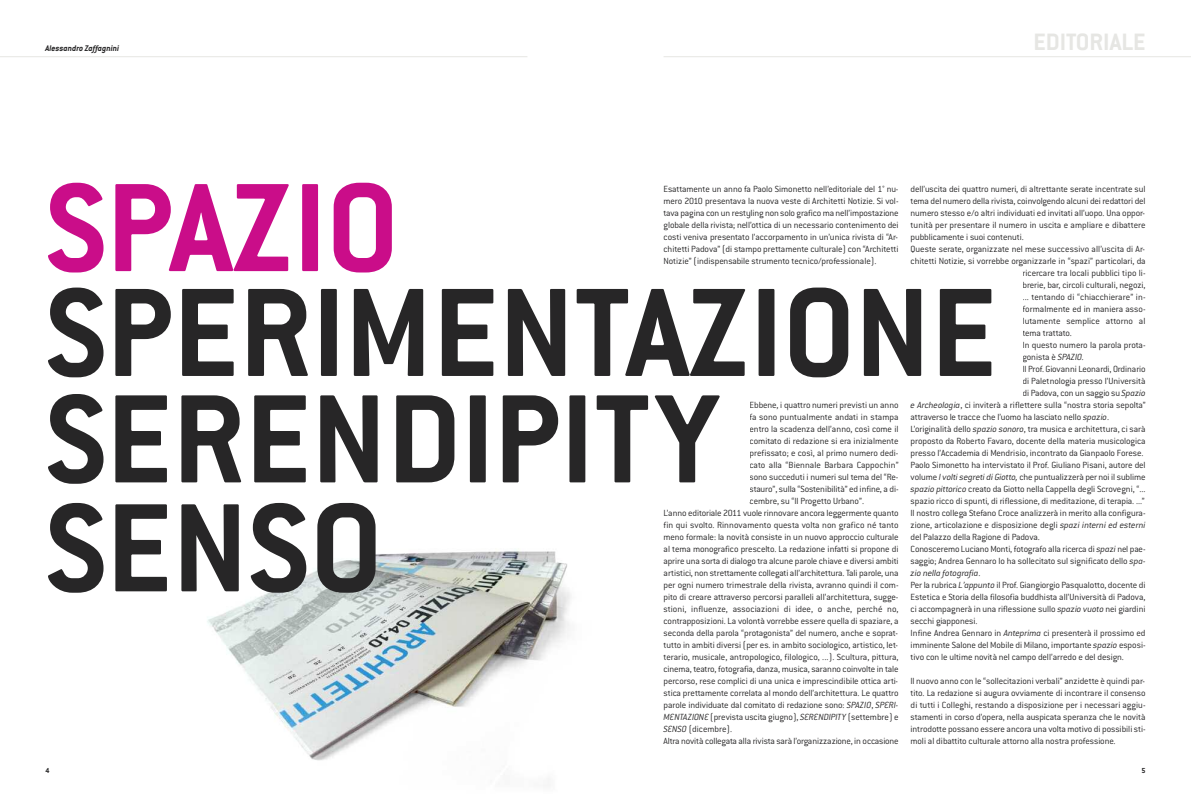
<style>
.page{position:relative;width:1191px;height:794px;background:#fff}
.page>*{position:absolute;margin:0;border:0;box-sizing:border-box;transform-origin:0 0}
.t1{font:138.1px/106.4px "Conduit ITCTT Bold TT";color:#272627}
.t2{font:138.1px "Conduit ITCTT Bold TT";color:#ca0d89}
.t3{font:26px "Conduit ITCTT Bold TT";color:#e6e6e3}
.t4{font:9.8px/12px "Conduit ITCTT Light";letter-spacing:-.01em;color:#272627;text-align:justify}
.t5{font:9.8px "Conduit ITCTT Light Italic TT";letter-spacing:-.005em;color:#272627}
.t6{font:italic 9px "Conduit ITCTT Bold";color:#272627}
.t7{font:8px "Conduit ITCTT Bold TT";color:#272627}
.s1{font-family:"Conduit ITCTT Light Italic TT"}
.s2{font-family:"Conduit ITCTT Light"}
</style>
<div class="page">
<img style="left:207px;top:551px;width:364px;height:210px">
<hr style="left:663px;top:56px;width:528px;height:1px;background:#e6e6e3">
<hr style="left:0;top:56px;width:527px;height:1px;background:#e6e6e3">
<p class="t6" style="left:45px;top:43px;width:76px">Alessandro Zaffagnini</p>
<h2 class="t3" style="left:1033px;top:27px;width:114px">EDITORIALE</h2>
<h1 class="t2" style="left:45px;top:147px;width:355px">SPAZIO</h1>
<p class="t4" style="left:663px;top:183px;width:236px">Esattamente un anno fa Paolo Simonetto nell’editoriale del 1° nu&shy;mero 2010 presentava la nuova veste di Architetti Notizie. Si vol&shy;tava pagina con un restyling non solo grafico ma nell’impostazione globale della rivista; nell’ottica di un necessario contenimento dei costi veniva presentato l’accorpamento in un’unica rivista di “Ar&shy;chitetti Padova” (di stampo prettamente culturale) con “Architetti Notizie” (indispensabile strumento tecnico/professionale).</p>
<p class="t4" style="left:910px;top:183px;width:236px">dell’uscita dei quattro numeri, di altrettante serate incentrate sul</p>
<p class="t4" style="left:910px;top:195px;width:236px">tema del numero della rivista, coinvolgendo alcuni dei redattori del</p>
<p class="t4" style="left:910px;top:207px;width:236px">numero stesso e/o altri individuati ed invitati all’uopo. Una oppor-</p>
<p class="t4" style="left:910px;top:219px;width:236px">tunità per presentare il numero in uscita e ampliare e dibattere</p>
<p class="t4" style="left:910px;top:231px;width:115px">pubblicamente i suoi contenuti.</p>
<p class="t4" style="left:910px;top:243px;width:236px">Queste serate, organizzate nel mese successivo all’uscita di Ar-</p>
<p class="t4" style="left:910px;top:255px;width:236px">chitetti Notizie, si vorrebbe organizzarle in “spazi” particolari, da</p>
<p class="t4" style="left:1022px;top:267px;width:125px">ricercare tra locali pubblici tipo li-</p>
<p class="t4" style="left:1022px;top:279px;width:125px">brerie, bar, circoli culturali, negozi,</p>
<p class="t4" style="left:1022px;top:291px;width:125px">... tentando di “chiacchierare” in-</p>
<p class="t4" style="left:1022px;top:303px;width:125px">formalmente ed in maniera asso-</p>
<p class="t4" style="left:1022px;top:315px;width:125px">lutamente semplice attorno al</p>
<p class="t4" style="left:1022px;top:327px;width:51px">tema trattato.</p>
<p class="t4" style="left:1022px;top:339px;width:125px">In questo numero la parola prota-</p>
<p class="t4" style="left:1022px;top:351px;width:63px">gonista è <span class="s1">SPAZIO.</span></p>
<p class="t4" style="left:1022px;top:363px;width:125px">Il Prof. Giovanni Leonardi, Ordinario</p>
<p class="t4" style="left:1022px;top:375px;width:125px">di Paletnologia presso l’Università</p>
<p class="t4" style="left:1022px;top:387px;width:125px">di Padova, con un saggio su <span class="s1">Spazio</span></p>
<p class="t4" style="left:910px;top:399px;width:236px"><span class="s1">e Archeologia</span>, ci inviterà a riflettere sulla “nostra storia sepolta”</p>
<p class="t4" style="left:910px;top:411px;width:200px">attraverso le tracce che l’uomo ha lasciato nello <span class="s1">spazio</span>.</p>
<p class="t4" style="left:910px;top:423px;width:236px">L’originalità dello <span class="s1">spazio sonoro</span>, tra musica e architettura, ci sarà</p>
<p class="t4" style="left:910px;top:435px;width:236px">proposto da Roberto Favaro, docente della materia musicologica</p>
<p class="t4" style="left:910px;top:447px;width:234px">presso l’Accademia di Mendrisio, incontrato da Gianpaolo Forese.</p>
<p class="t4" style="left:910px;top:459px;width:236px">Paolo Simonetto ha intervistato il Prof. Giuliano Pisani, autore del</p>
<p class="t4" style="left:910px;top:471px;width:236px">volume <span class="s1">I volti segreti di Giotto,</span> che puntualizzerà per noi il sublime</p>
<p class="t4" style="left:910px;top:483px;width:236px"><span class="s1">spazio pittorico</span> creato da Giotto nella Cappella degli Scrovegni, “...</p>
<p class="t4" style="left:910px;top:495px;width:236px">spazio ricco di spunti, di riflessione, di meditazione, di terapia. ...”</p>
<p class="t4" style="left:910px;top:507px;width:236px">Il nostro collega Stefano Croce analizzerà in merito alla configura-</p>
<p class="t4" style="left:910px;top:519px;width:236px">zione, articolazione e disposizione degli <span class="s1">spazi interni ed esterni</span></p>
<p class="t4" style="left:910px;top:531px;width:131px">del Palazzo della Ragione di Padova.</p>
<p class="t4" style="left:910px;top:543px;width:236px">Conosceremo Luciano Monti, fotografo alla ricerca di <span class="s1">spazi</span> nel pae-</p>
<p class="t4" style="left:910px;top:555px;width:236px">saggio; Andrea Gennaro lo ha sollecitato sul significato dello <span class="s1">spa-</span></p>
<p class="t5" style="left:910px;top:568px;width:72px">zio nella fotografia<span class="s2">.</span></p>
<p class="t4" style="left:910px;top:579px;width:236px;text-align:left">Per la rubrica <span class="s1">L’appunto</span> il Prof. Giangiorgio Pasqualotto, docente di Estetica e Storia della filosofia buddhista all’Università di Padova, ci accompagnerà in una riflessione sullo <span class="s1">spazio vuoto</span> nei giardini secchi giapponesi.<br>Infine Andrea Gennaro in <span class="s1">Anteprima</span> ci presenterà il prossimo ed imminente Salone del Mobile di Milano, importante <span class="s1">spazio</span> esposi&shy;tivo con le ultime novità nel campo dell’arredo e del design.</p>
<p class="t4" style="left:910px;top:675px;width:236px">Il nuovo anno con le “sollecitazioni verbali” anzidette è quindi par&shy;tito. La redazione si augura ovviamente di incontrare il consenso di tutti i Colleghi, restando a disposizione per i necessari aggiu&shy;stamenti in corso d’opera, nella auspicata speranza che le novità introdotte possano essere ancora una volta motivo di possibili sti&shy;moli al dibattito culturale attorno alla nostra professione.</p>
<h1 class="t1" style="left:45px;top:277px;width:952px">SPERIMENTAZIONE<br>SERENDIPITY</h1>
<p class="t4" style="left:749px;top:399px;width:150px">Ebbene, i quattro numeri previsti un anno</p>
<p class="t4" style="left:749px;top:411px;width:150px">fa sono puntualmente andati in stampa</p>
<p class="t4" style="left:749px;top:423px;width:150px">entro la scadenza dell’anno, così come il</p>
<p class="t4" style="left:749px;top:435px;width:150px">comitato di redazione si era inizialmente</p>
<p class="t4" style="left:749px;top:447px;width:150px">prefissato; e così, al primo numero dedi-</p>
<p class="t4" style="left:749px;top:459px;width:150px">cato alla “Biennale Barbara Cappochin”</p>
<p class="t4" style="left:749px;top:471px;width:150px">sono succeduti i numeri sul tema del “Re-</p>
<p class="t4" style="left:749px;top:483px;width:150px">stauro”, sulla “Sostenibilità” ed infine, a di-</p>
<p class="t4" style="left:749px;top:495px;width:116px">cembre, su “Il Progetto Urbano”.</p>
<p class="t4" style="left:663px;top:507px;width:236px">L’anno editoriale 2011 vuole rinnovare ancora leggermente quanto</p>
<p class="t4" style="left:663px;top:519px;width:236px">fin qui svolto. Rinnovamento questa volta non grafico né tanto</p>
<p class="t4" style="left:663px;top:531px;width:236px">meno formale: la novità consiste in un nuovo approccio culturale</p>
<p class="t4" style="left:663px;top:543px;width:236px">al tema monografico prescelto. La redazione infatti si propone di</p>
<p class="t4" style="left:663px;top:555px;width:236px">aprire una sorta di dialogo tra alcune parole chiave e diversi ambiti</p>
<p class="t4" style="left:663px;top:567px;width:236px">artistici, non strettamente collegati all’architettura. Tali parole, una</p>
<p class="t4" style="left:663px;top:579px;width:236px">per ogni numero trimestrale della rivista, avranno quindi il com-</p>
<p class="t4" style="left:663px;top:591px;width:236px">pito di creare attraverso percorsi paralleli all’architettura, sugge-</p>
<p class="t4" style="left:663px;top:603px;width:236px">stioni, influenze, associazioni di idee, o anche, perché no,</p>
<p class="t4" style="left:663px;top:615px;width:236px">contrapposizioni. La volontà vorrebbe essere quella di spaziare, a</p>
<p class="t4" style="left:663px;top:627px;width:236px">seconda della parola “protagonista” del numero, anche e soprat-</p>
<p class="t4" style="left:663px;top:639px;width:236px">tutto in ambiti diversi (per es. in ambito sociologico, artistico, let-</p>
<p class="t4" style="left:663px;top:651px;width:236px">terario, musicale, antropologico, filologico, ...). Scultura, pittura,</p>
<p class="t4" style="left:663px;top:663px;width:236px">cinema, teatro, fotografia, danza, musica, saranno coinvolte in tale</p>
<p class="t4" style="left:663px;top:675px;width:236px">percorso, rese complici di una unica e imprescindibile ottica arti-</p>
<p class="t4" style="left:663px;top:687px;width:236px">stica prettamente correlata al mondo dell’architettura. Le quattro</p>
<p class="t4" style="left:663px;top:699px;width:236px">parole individuate dal comitato di redazione sono: <span class="s1">SPAZIO</span>, <span class="s1">SPERI-</span></p>
<p class="t4" style="left:663px;top:711px;width:236px"><span class="s1">MENTAZIONE</span> (prevista uscita giugno), <span class="s1">SERENDIPITY</span> (settembre) e</p>
<p class="t4" style="left:663px;top:723px;width:70px"><span class="s1">SENSO</span> (dicembre).</p>
<p class="t4" style="left:663px;top:735px;width:236px">Altra novità collegata alla rivista sarà l’organizzazione, in occasione</p>
<h1 class="t1" style="left:45px;top:492px;width:339px">SENSO</h1>
<p class="t7" style="left:45px;top:765px;width:6px">4</p>
<p class="t7" style="left:1141px;top:765px;width:6px">5</p>
</div>
